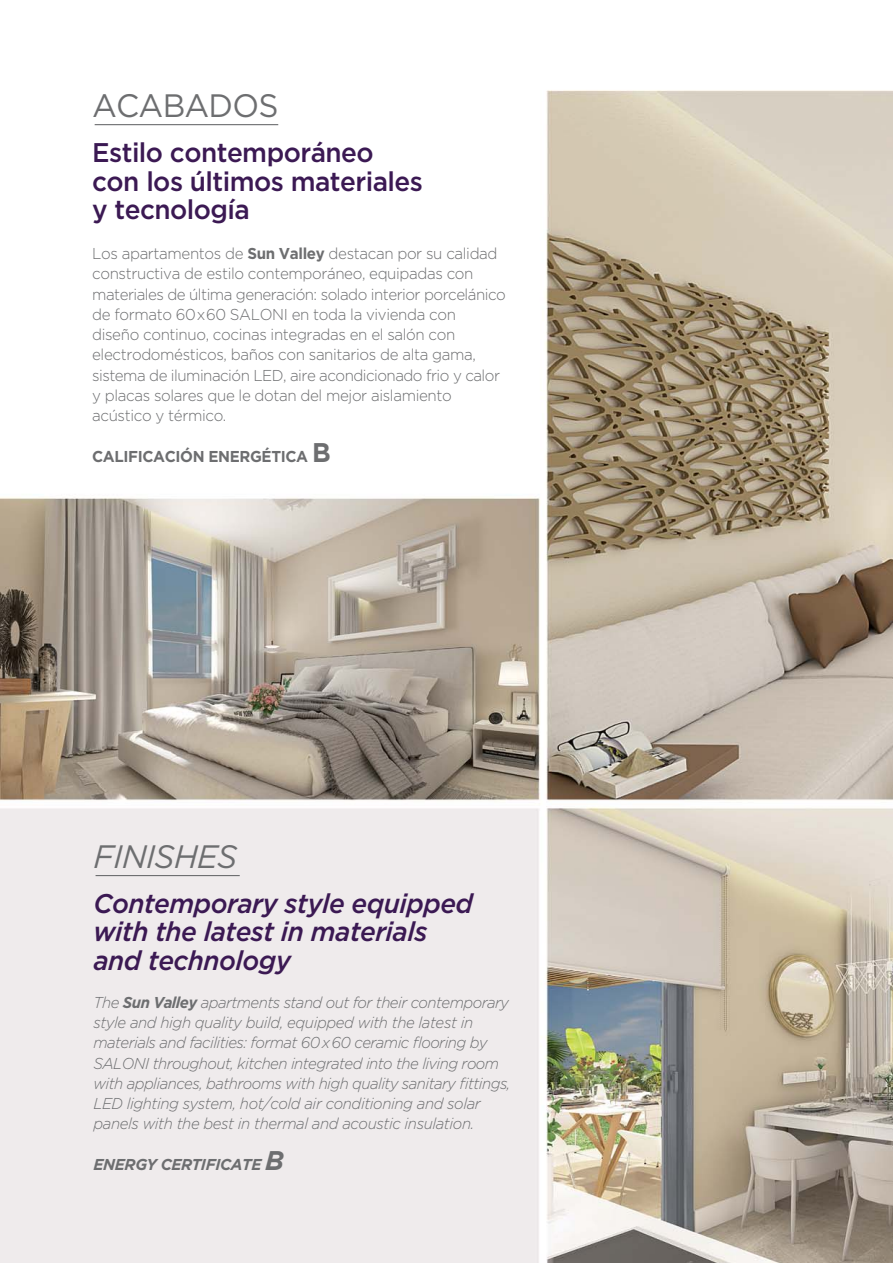
<style>
.page{position:relative;width:893px;height:1263px;background:#fff}
.page>*{position:absolute;margin:0;border:0;box-sizing:border-box;transform-origin:0 0}
.t1{font:32.4px "Gotham";letter-spacing:-.025em;color:#6d6e70}
.t2{font:italic 32.4px "Gotham";letter-spacing:-.02em;color:#6d6e70}
.t3{font:italic 500 27px/28.5px "Gotham";letter-spacing:-.02em;color:#3b1953}
.t4{font:500 27px/28.5px "Gotham";letter-spacing:-.02em;color:#3b1953}
.t5{font:300 15.75px/20.2px "Gotham";letter-spacing:-.025em;color:#6d6e70;scale:.96 1}
.t6{font:italic 300 15.75px/20.2px "Gotham";letter-spacing:-.035em;color:#6d6e70;scale:.95 1}
.t7{font:700 15.75px "Gotham";letter-spacing:-.025em;color:#6d6e70;scale:.96 1}
.t8{font:italic 700 15.75px "Gotham";letter-spacing:-.025em;color:#6d6e70}
.s1{font-weight:700}
.s2{font-size:27px}
</style>
<div class="page">
<img style="left:0;top:90px;width:893px;height:1173px">
<hr style="left:95px;top:124px;width:183px;height:1px;background:#6d6e70">
<hr style="left:96px;top:875px;width:144px;height:1px;background:#6d6e70">
<h1 class="t1" style="left:92px;top:94px;width:188px">ACABADOS</h1>
<h2 class="t4" style="left:92px;top:140px;width:332px">Estilo contemporáneo con los últimos materiales y tecnología</h2>
<p class="t5" style="left:92px;top:245px;width:432px">Los apartamentos de <span class="s1">Sun Valley</span> destacan por su calidad constructiva de estilo contemporáneo, equipadas con materiales de última generación: solado interior porcelánico de formato 60 x 60 SALONI en toda la vivienda con diseño continuo, cocinas integradas en el salón con electrodomésticos, baños con sanitarios de alta gama, sistema de iluminación LED, aire acondicionado frio y calor y placas solares que le dotan del mejor aislamiento acústico y térmico.</p>
<p class="t7" style="left:92px;top:450px;width:250px">CALIFICACIÓN ENERGÉTICA <span class="s2">B</span></p>
<h1 class="t2" style="left:93px;top:845px;width:145px">FINISHES</h1>
<h2 class="t3" style="left:93px;top:891px;width:381px">Contemporary style equipped with the latest in materials and technology</h2>
<p class="t6" style="left:93px;top:993px;width:440px">The <span class="s1">Sun Valley</span> apartments stand out for their contemporary style and high quality build, equipped with the latest in materials and facilities: format 60 x 60 ceramic flooring by SALONI throughout, kitchen integrated into the living room with appliances, bathrooms with high quality sanitary fittings, LED lighting system, hot/cold air conditioning and solar panels with the best in thermal and acoustic insulation.</p>
<p class="t8" style="left:93px;top:1155px;width:192px">ENERGY CERTIFICATE <span class="s2">B</span></p>
</div>
